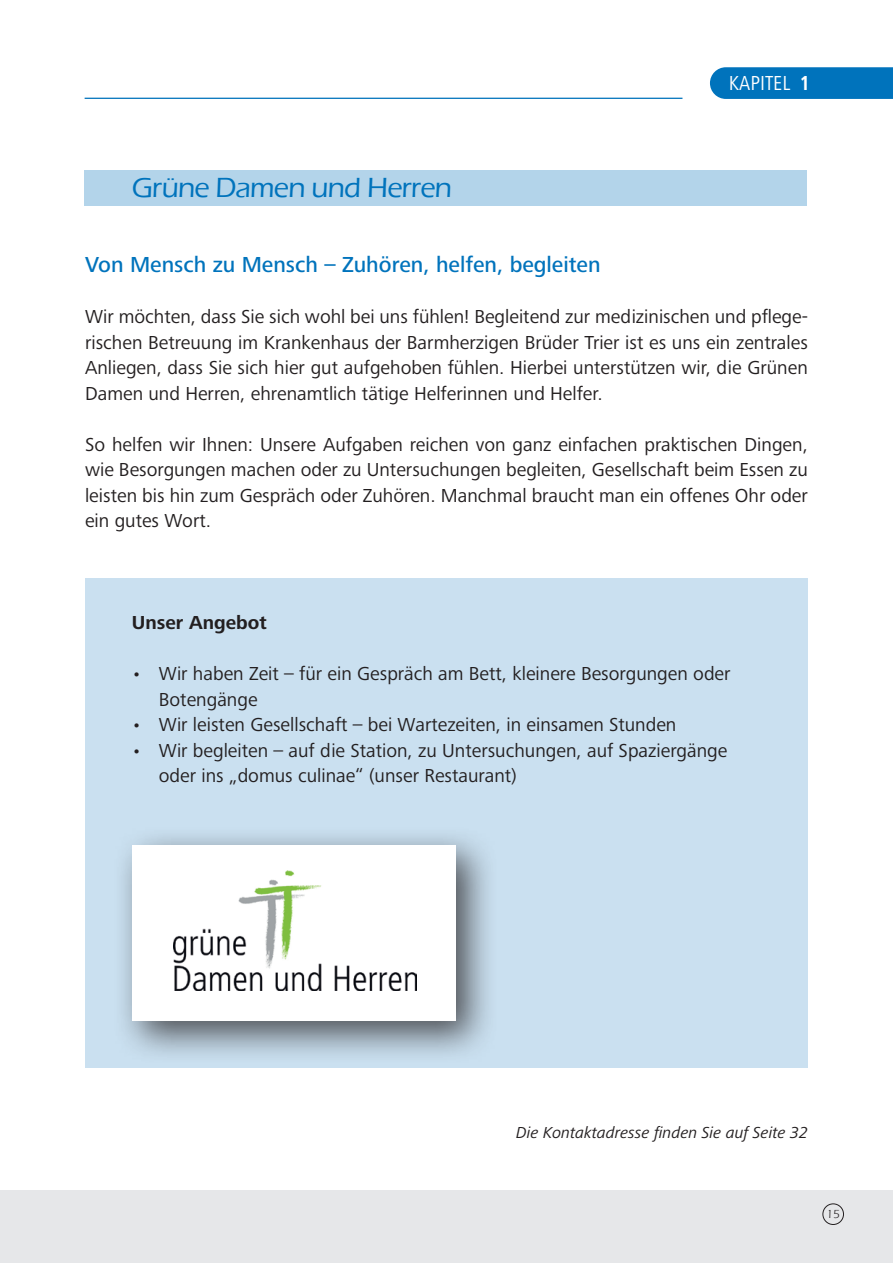
<style>
.page{position:relative;width:893px;height:1263px;background:#fff}
.page>*{position:absolute;margin:0;border:0;box-sizing:border-box;transform-origin:0 0}
.t1{font:500 28.5px "Eras ITC";letter-spacing:-.025em;color:#0073bc}
.t2{font:500 22.5px "Frutiger Next Pro";color:#0073bc}
.t3{font:condensed 21px "Frutiger Next Pro";color:#fff}
.t4{font:19.5px/25.5px "Frutiger Next Pro";color:#231f20;text-align:justify}
.t5{font:700 19.5px "Frutiger Next Pro";color:#231f20}
.t6{font:italic 16.5px "Frutiger Next Pro";color:#231f20}
.t7{font:12px "ITC Eras LT";color:#231f20}
.s1{font-weight:700}
.s2{font-size:18px}
</style>
<div class="page">
<svg style="left:710px;top:67px;width:183px;height:32px;background:#0776bd"></svg>
<div style="left:0;top:1190px;width:893px;height:73px;background:#e6e7e9"></div>
<div style="left:823px;top:1203px;width:21px;height:22px;border:1px solid #231f20;border-radius:50%"></div>
<hr style="left:85px;top:98px;width:597px;height:1px;background:#0073bc">
<div style="left:85px;top:170px;width:722px;height:36px;background:#b3d4ea"></div>
<div style="left:86px;top:578px;width:722px;height:489px;background:#cae0f0"></div>
<div style="left:112px;top:825px;width:387px;height:240px;background:#231f20;opacity:.75"></div>
<div style="left:132px;top:845px;width:323px;height:175px;background:#fff"></div>
<img style="left:174px;top:870px;width:242px;height:120px">
<h1 class="t1" style="left:132px;top:172px;width:322px">Grüne Damen und Herren</h1>
<p class="t3" style="left:729px;top:71px;width:83px">KAPITEL <span class="s1">1</span></p>
<p class="t2" style="left:85px;top:252px;width:517px">Von Mensch zu Mensch – Zuhören, helfen, begleiten</p>
<p class="t4" style="left:85px;top:304px;width:724px">Wir möchten, dass Sie sich wohl bei uns fühlen! Begleitend zur medizinischen und pflege&shy;rischen Betreuung im Krankenhaus der Barmherzigen Brüder Trier ist es uns ein zentrales Anliegen, dass Sie sich hier gut aufgehoben fühlen. Hierbei unterstützen wir, die Grünen Damen und Herren, ehrenamtlich tätige Helferinnen und Helfer.</p>
<p class="t4" style="left:85px;top:431px;width:724px">So helfen wir Ihnen: Unsere Aufgaben reichen von ganz einfachen praktischen Dingen, wie Besorgungen machen oder zu Untersuchungen begleiten, Gesellschaft beim Essen zu leisten bis hin zum Gespräch oder Zuhören. Manchmal braucht man ein offenes Ohr oder ein gutes Wort.</p>
<p class="t5" style="left:132px;top:611px;width:136px">Unser Angebot</p>
<p class="t4" style="left:159px;top:661px;width:573px;text-indent:-27px"><span class="s2">•</span> Wir haben Zeit – für ein Gespräch am Bett, kleinere Besorgungen oder<br>Botengänge</p>
<p class="t4" style="left:132px;top:712px;width:546px"><span class="s2">•</span> Wir leisten Gesellschaft – bei Wartezeiten, in einsamen Stunden</p>
<p class="t4" style="left:159px;top:737px;width:570px;text-indent:-27px"><span class="s2">•</span> Wir begleiten – auf die Station, zu Untersuchungen, auf Spaziergänge oder ins „domus culinae“ (unser Restaurant)</p>
<p class="t6" style="left:516px;top:1123px;width:293px">Die Kontaktadresse finden Sie auf Seite 32</p>
<p class="t7" style="left:826px;top:1208px;width:15px">15</p>
</div>
